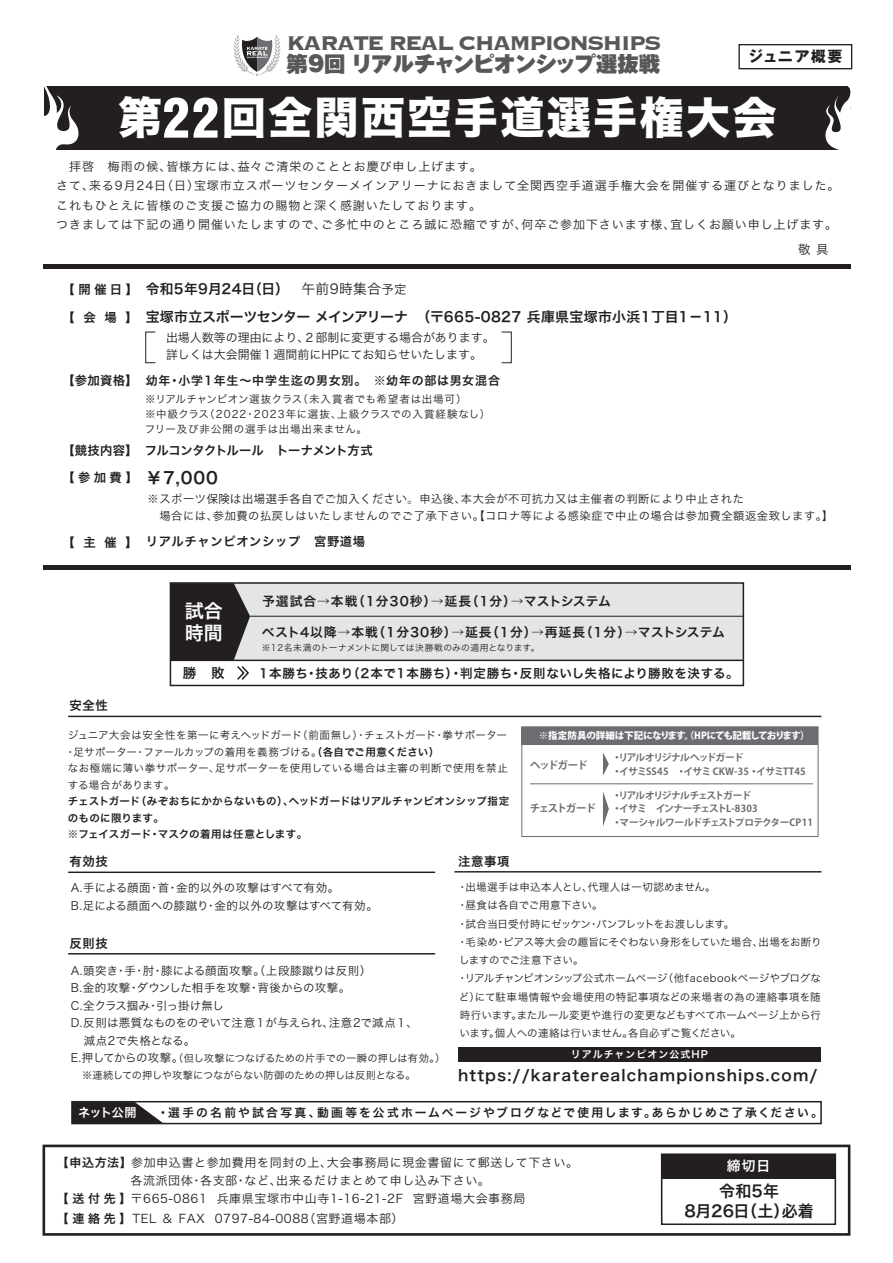
<style>
.page{position:relative;width:893px;height:1263px;background:#fff}
.page>*{position:absolute;margin:0;border:0;box-sizing:border-box;transform-origin:0 0}
.t1{font:44.25px "Hira Kaku Std W8";letter-spacing:.05em;color:#fff}
.t2{font:25.8px "Copperplate Thirty Three BC";letter-spacing:-.075em;color:#57585a}
.t3{font:900 21.3px "Gothic MB101 Pr 5";letter-spacing:-.025em;color:#57585a}
.t4{font:18.9px/22.4px "Hira Kaku Pro N W6";color:#fff}
.t5{font:16.5px "Hira Kaku Pro N W6";color:#231f20}
.t6{font:16.05px/20.4px "Hira Kaku Pro N W6";letter-spacing:.01em;color:#231f20;text-align:center}
.t7{font:15.3px "Hira Kaku Pro N W6";letter-spacing:.075em;color:#231f20}
.t8{font:700 15px "Gothic MB101 Pr 5";letter-spacing:.1em;color:#231f20}
.t9{font:13.95px "Hira Kaku Pro N W6";letter-spacing:.025em;color:#231f20}
.t10{font:13.8px "Hira Kaku Pro N W6";letter-spacing:.025em;color:#231f20}
.t11{font:13.8px "Hira Kaku Pro N W6";color:#fff}
.t12{font:13.5px "Hira Kaku Pro N W6";color:#231f20}
.t13{font:12.75px "Hira Kaku Pro N W6";letter-spacing:.075em;color:#231f20}
.t14{font:12.45px "Hira Kaku Pro N W6";letter-spacing:.045em;color:#231f20}
.t15{font:12.45px "Hira Kaku Pro N W3";color:#231f20}
.t16{font:12.3px "Hira Kaku Pro N W6";letter-spacing:.05em;color:#231f20}
.t17{font:12.3px "Hira Kaku Pro N W6";letter-spacing:-.025em;color:#231f20}
.t18{font:12.15px "Hira Kaku Pro N W6";letter-spacing:-.04em;color:#fff}
.t19{font:12px/19.5px "Hira Kaku Pro N W3";letter-spacing:.075em;color:#231f20}
.t20{font:12px/19.5px "Hira Kaku Pro N W3";letter-spacing:.05em;color:#231f20}
.t21{font:12px/17px "Hira Kaku Pro N W3";color:#231f20}
.t22{font:12px "Hira Kaku Pro N W6";letter-spacing:.075em;color:#231f20}
.t23{font:11.85px "Hira Kaku Pro N W6";letter-spacing:.16em;color:#231f20}
.t24{font:11.55px/17.5px "Hira Kaku Pro N W3";letter-spacing:.015em;color:#231f20}
.t25{font:11.55px "Hira Kaku Pro N W3";letter-spacing:-.005em;color:#231f20}
.t26{font:11.55px "Hira Kaku Pro N W3";letter-spacing:.035em;color:#231f20}
.t27{font:11.55px "Hira Kaku Pro N W3";letter-spacing:-.01em;color:#231f20}
.t28{font:11.25px/16.5px "Hira Kaku Pro N W3";letter-spacing:.05em;color:#231f20}
.t29{font:10.5px/18.3px "Hira Kaku Pro N W3";letter-spacing:.02em;color:#231f20}
.t30{font:10.5px/15px "Hira Kaku Pro N W3";letter-spacing:.07em;color:#231f20}
.t31{font:10.5px/16.5px "Hira Kaku Pro N W6";letter-spacing:.015em;color:#231f20}
.t32{font:700 10.5px "Koz Go Pr 6 N";letter-spacing:-.125em;color:#6c6d70}
.t33{font:10.2px/17.5px "Hira Kaku Pro N W3";letter-spacing:-.01em;color:#231f20}
.t34{font:10.05px "Hira Kaku Pro N W6";letter-spacing:.1em;color:#fff}
.t35{font:700 9.75px/13.8px "Koz Go Pr 6 N";letter-spacing:-.07em;color:#6c6d70}
.t36{font:800 9.6px "Koz Go Pr 6 N";letter-spacing:-.045em;color:#fff}
.t37{font:8.85px "Hira Kaku Pro N W3";letter-spacing:.01em;color:#231f20}
.s1{font-family:"Helvetica";font-weight:900;font-stretch:condensed;font-size:53.55px}
.s2{font-family:"Hira Kaku Pro N W3"}
.s3{font-family:"Hira Kaku Pro N W3";font-size:12.45px}
.s4{font-family:"Koz Go Pro"}
.s5{font-family:"Hira Kaku Pro N W6"}
.s6{font-size:11.55px}
</style>
<div class="page">
<div style="left:44px;top:86px;width:806px;height:64px;background:#231f20"></div>
<svg style="left:822px;top:58px;width:31px;height:92px"></svg>
<svg style="left:44px;top:86px;width:35px;height:64px"></svg>
<hr style="left:43px;top:264px;width:807px;height:4px;background:#231f20">
<hr style="left:43px;top:565px;width:807px;height:4px;background:#231f20">
<svg style="left:74px;top:1104px;width:86px;height:17px"></svg>
<div style="left:71px;top:1101px;width:751px;height:23px;border:2px solid #231f20"></div>
<div style="left:145px;top:332px;width:11px;height:31px;border:1px solid #231f20"></div>
<div style="left:501px;top:332px;width:11px;height:31px;border:1px solid #231f20"></div>
<hr style="left:68px;top:871px;width:367px;height:2px;background:#231f20">
<hr style="left:68px;top:716px;width:753px;height:1px;background:#231f20">
<hr style="left:68px;top:953px;width:367px;height:1px;background:#231f20">
<hr style="left:454px;top:871px;width:367px;height:1px;background:#231f20">
<div style="left:458px;top:1047px;width:363px;height:15px;background:#231f20"></div>
<div style="left:174px;top:583px;width:569px;height:77px;background:#e4e5e7"></div>
<div style="left:170px;top:582px;width:574px;height:104px;border:2px solid #231f20"></div>
<hr style="left:250px;top:616px;width:493px;height:1px;background:#231f20">
<hr style="left:170px;top:660px;width:573px;height:1px;background:#231f20">
<svg style="left:170px;top:583px;width:80px;height:98px"></svg>
<div style="left:521px;top:726px;width:297px;height:111px;border:1px solid #6c6d70"></div>
<div style="left:522px;top:727px;width:296px;height:17px;background:#6c6d70"></div>
<hr style="left:530px;top:783px;width:283px;height:1px;background:#6c6d70">
<svg style="left:603px;top:752px;width:6px;height:24px"></svg>
<svg style="left:603px;top:791px;width:6px;height:35px"></svg>
<svg style="left:43px;top:1144px;width:807px;height:92px"></svg>
<div style="left:661px;top:1153px;width:175px;height:72px;background:#fff;border:2px solid #231f20"></div>
<div style="left:662px;top:1154px;width:173px;height:24px;background:#231f20"></div>
<svg style="left:234px;top:35px;width:47px;height:41px"></svg>
<div style="left:738px;top:44px;width:114px;height:25px;border:1px solid #231f20"></div>
<h2 class="t2" style="left:287px;top:30px;width:376px">KARATE REAL CHAMPIONSHIPS</h2>
<h3 class="t8" style="left:748px;top:44px;width:96px">ジュニア概要</h3>
<h1 class="t1" style="left:118px;top:93px;width:660px">第<span class="s1">22</span>回全関西空手道選手権大会</h1>
<h3 class="t3" style="left:287px;top:46px;width:375px">第9回 リアルチャンピオンシップ選抜戦</h3>
<p class="t19" style="left:56px;top:155px;width:785px">　拝啓　梅雨の候、皆様方には、益々ご清栄のこととお慶び申し上げます。<br>さて、来る9月24日（日）宝塚市立スポーツセンターメインアリーナにおきまして全関西空手道選手権大会を開催する運びとなりました。これもひとえに皆様のご支援ご協力の賜物と深く感謝いたしております。<br>つきましては下記の通り開催いたしますので、ご多忙中のところ誠に恐縮ですが、何卒ご参加下さいます様、宜しくお願い申し上げます。</p>
<p class="t15" style="left:798px;top:238px;width:32px">敬 具</p>
<p class="t16" style="left:62px;top:278px;width:77px">【開催日】</p>
<p class="t16" style="left:62px;top:307px;width:77px">【会場】</p>
<h3 class="t10" style="left:146px;top:277px;width:262px">令和5年9月24日（日）<span class="s2">　 午前9時集合</span><span class="s3">予定</span></h3>
<h3 class="t9" style="left:146px;top:304px;width:593px">宝塚市立スポーツセンター メインアリーナ　（〒665-0827 兵庫県宝塚市小浜1丁目1－11）</h3>
<p class="t21" style="left:166px;top:328px;width:330px">出場人数等の理由により、２部制に変更する場合があります。詳しくは大会開催１週間前にHPにてお知らせいたします。</p>
<p class="t16" style="left:62px;top:369px;width:77px">【参加資格】</p>
<p class="t22" style="left:146px;top:369px;width:356px">幼年・小学1年生～中学生迄の男女別。　※幼年の部は男女混合</p>
<p class="t30" style="left:145px;top:390px;width:347px">※リアルチャンピオン選抜クラス（未入賞者でも希望者は出場可）<br>※中級クラス（2022・2023年に選抜、上級クラスでの入賞経験なし）フリー及び非公開の選手は出場出来ません。</p>
<p class="t16" style="left:62px;top:439px;width:77px">【競技内容】</p>
<p class="t16" style="left:62px;top:467px;width:77px">【参加費】</p>
<p class="t17" style="left:145px;top:440px;width:229px">フルコンタクトルール　トーナメント方式</p>
<h3 class="t5" style="left:146px;top:463px;width:74px">￥7,000</h3>
<p class="t28" style="left:143px;top:490px;width:691px;text-indent:4px"><span class="s4">※スポーツ保険は出場選手各自でご加入ください。</span>申込後、本大会が不可抗力又は主催者の判断により中止された<br>　 場合には、参加費の払戻しはいたしませんのでご了承下さい。【コロナ等による感染症で中止の場合は参加費全額返金致します。】</p>
<p class="t16" style="left:62px;top:531px;width:77px">【主催】</p>
<p class="t16" style="left:146px;top:530px;width:221px">リアルチャンピオンシップ　宮野道場</p>
<p class="t16" style="left:70px;top:694px;width:40px">安全性</p>
<p class="t13" style="left:262px;top:590px;width:350px">予選試合→本戦（1分30秒）→延長（1分）→マストシステム</p>
<p class="t13" style="left:262px;top:620px;width:464px">ベスト4以降→本戦（1分30秒）→延長（1分）→再延長（1分）→マストシステム</p>
<p class="t37" style="left:262px;top:640px;width:279px">※12名未満のトーナメントに関しては決勝戦のみの適用となります。</p>
<h3 class="t4" style="left:185px;top:599px;width:39px">試合時間</h3>
<p class="t12" style="left:183px;top:660px;width:43px">勝　敗</p>
<p class="t14" style="left:259px;top:662px;width:481px">1本勝ち・技あり（2本で1本勝ち）・判定勝ち・反則ないし失格により勝敗を決する。</p>
<p class="t29" style="left:65px;top:726px;width:444px;line-height:16.5px">ジュニア大会は安全性を第一に考えヘッドガード（前面無し）・チェストガード・拳サポーター・足サポーター・ファールカップの着用を義務づける。<span class="s5">（各自でご用意ください）<br></span>なお極端に薄い拳サポーター、足サポーターを使用している場合は主審の判断で使用を禁止する場合があります。</p>
<p class="t31" style="left:68px;top:792px;width:443px">チェストガード（みぞおちにかからないもの）、ヘッドガードはリアルチャンピオンシップ指定のものに限ります。<br>※フェイスガード・マスクの着用は任意とします。</p>
<p class="t35" style="left:612px;top:788px;width:202px">・リアルオリジナルチェストガード<br>・イサミ　インナーチェストL-8303<br>・マーシャルワールドチェストプロテクターCP11</p>
<p class="t36" style="left:539px;top:730px;width:273px">※指定防具の詳細は下記になります。（HPにても記載しております）</p>
<p class="t32" style="left:530px;top:759px;width:59px">ヘッドガード</p>
<p class="t32" style="left:530px;top:802px;width:68px">チェストガード</p>
<p class="t35" style="left:612px;top:751px;width:195px">・リアルオリジナルヘッドガード<br>・イサミSS45　・イサミ CKW-35 ・イサミTT45</p>
<p class="t16" style="left:70px;top:850px;width:40px">有効技</p>
<p class="t24" style="left:71px;top:878px;width:309px">A.手による顔面・首・金的以外の攻撃はすべて有効。<br>B.足による顔面への膝蹴り・金的以外の攻撃はすべて有効。</p>
<p class="t16" style="left:70px;top:932px;width:40px">反則技</p>
<p class="t26" style="left:71px;top:960px;width:302px">A.頭突き・手・肘・膝による顔面攻撃。（上段膝蹴りは反則）</p>
<p class="t24" style="left:71px;top:978px;width:281px">B.金的攻撃・ダウンした相手を攻撃・背後からの攻撃。</p>
<p class="t27" style="left:71px;top:995px;width:155px">C.全クラス掴み・引っ掛け無し</p>
<p class="t25" style="left:71px;top:1012px;width:349px">D.反則は悪質なものをのぞいて注意１が与えられ、注意2で減点１、</p>
<p class="t24" style="left:84px;top:1031px;width:113px">減点2で失格となる。</p>
<p class="t33" style="left:82px;top:1048px;width:364px;text-indent:-12px"><span class="s6">E.押してからの攻撃。</span>（但し攻撃につなげるための片手での一瞬の押しは有効。）※連続しての押しや攻撃につながらない防御のための押しは反則となる。</p>
<p class="t16" style="left:458px;top:850px;width:53px">注意事項</p>
<p class="t29" style="left:457px;top:877px;width:366px">・出場選手は申込本人とし、代理人は一切認めません。<br>・昼食は各自でご用意下さい。<br>・試合当日受付時にゼッケン・パンフレットをお渡しします。<br>・毛染め・ピアス等大会の趣旨にそぐわない身形をしていた場合、出場をお断りしますのでご注意下さい。<br>・リアルチャンピオンシップ公式ホームページ（他facebookページやブログなど）にて駐車場情報や会場使用の特記事項などの来場者の為の連絡事項を随時行います。またルール変更や進行の変更などもすべてホームページ上から行います。個人への連絡は行いません。各自必ずご覧ください。</p>
<p class="t34" style="left:571px;top:1045px;width:139px">リアルチャンピオン公式HP</p>
<h3 class="t7" style="left:458px;top:1061px;width:361px">https://karaterealchampionships.com/</h3>
<p class="t18" style="left:78px;top:1102px;width:60px">ネット公開</p>
<p class="t23" style="left:157px;top:1102px;width:667px">・選手の名前や試合写真、動画等を公式ホームページやブログなどで使用します。あらかじめご了承ください。</p>
<p class="t20" style="left:63px;top:1153px;width:517px;line-height:18px;text-indent:-6px"><span class="s5">【申込方法】</span>参加申込書と参加費用を同封の上、大会事務局に現金書留にて郵送して下さい。　　　　　 各流派団体・各支部・など、出来るだけまとめて申し込み下さい。</p>
<p class="t20" style="left:57px;top:1188px;width:470px"><span class="s5">【送付先】</span>〒665-0861 兵庫県宝塚市中山寺1-16-21-2F 宮野道場大会事務局<span class="s5">【連絡先】</span>TEL ＆ FAX 0797-84-0088（宮野道場本部）</p>
<h3 class="t11" style="left:727px;top:1153px;width:45px">締切日</h3>
<h3 class="t6" style="left:684px;top:1180px;width:131px">令和5年<br>8月26日（土）必着</h3>
</div>
